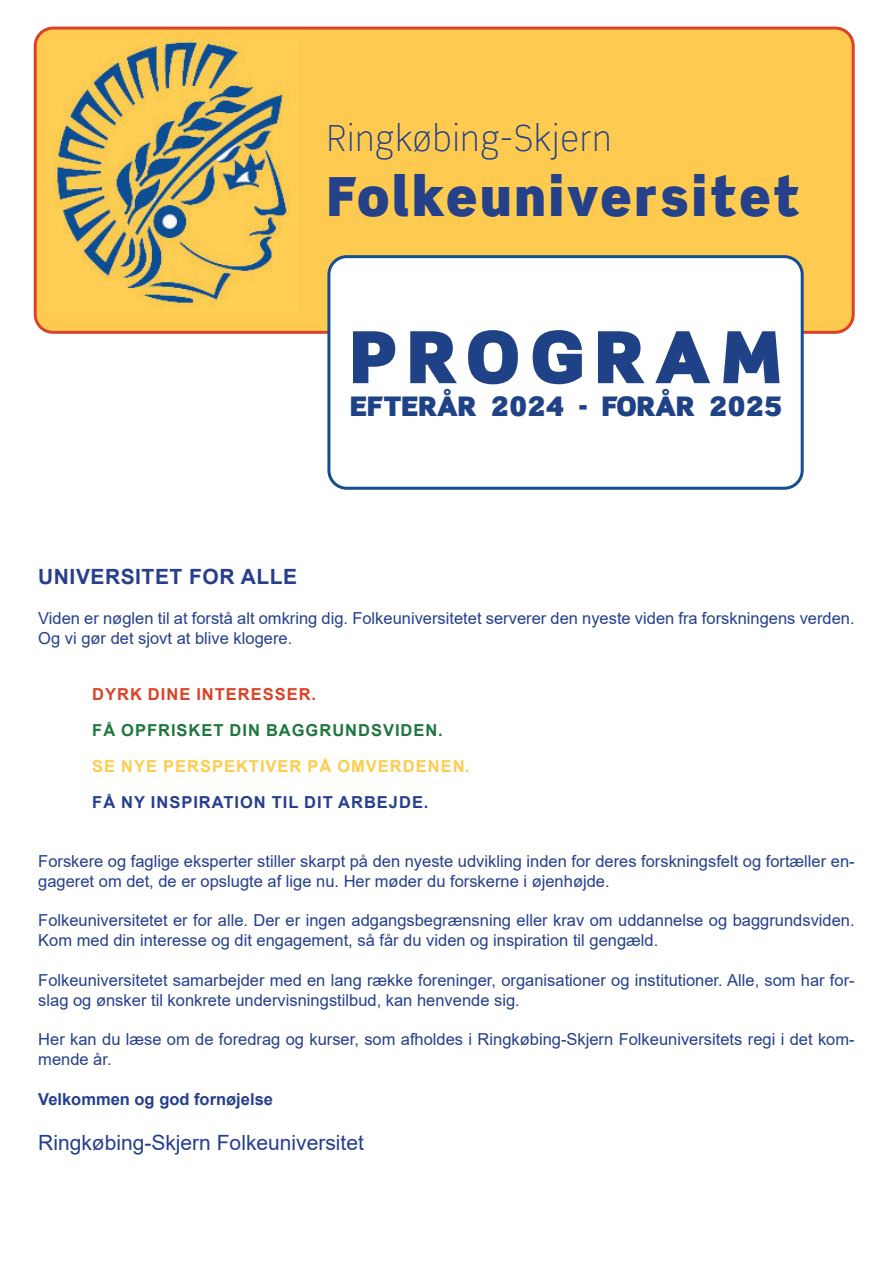
<style>
.page{position:relative;width:893px;height:1263px;background:#fff}
.page>*{position:absolute;margin:0;border:0;box-sizing:border-box;transform-origin:0 0}
.t1{font:900 72px "Scene Std";letter-spacing:.145em;color:#1f4287}
.t2{font:900 54px "Scene Std";letter-spacing:.07em;color:#24418a;scale:.9 1}
.t3{font:300 36px "Scene Std";letter-spacing:.05em;color:#24418a;scale:.9 1}
.t4{font:900 27px "Scene Std";color:#1f4287}
.t5{font:21px "Arial";color:#253f8e}
.t6{font:700 21px "Arial";letter-spacing:.025em;color:#253f8e}
.t7{font:16.5px/19.8px "Arial";color:#253f8e}
.t8{font:700 16.5px "Arial";letter-spacing:.06em;color:#fecc4e}
.t9{font:700 16.5px "Arial";letter-spacing:.06em;color:#1f763e}
.t10{font:700 16.5px "Arial";letter-spacing:.06em;color:#253f8e}
.t11{font:700 16.5px "Arial";color:#253f8e}
.t12{font:700 16.5px "Arial";letter-spacing:.06em;color:#db4226}
</style>
<div class="page">
<div style="left:35px;top:28px;width:818px;height:304px;background:#fecb50;border-radius:18px"></div>
<div style="left:34px;top:27px;width:821px;height:307px;border:3px solid #dd4127;border-radius:18px"></div>
<div style="left:329px;top:257px;width:473px;height:231px;background:#fff;border-radius:18px"></div>
<div style="left:327px;top:255px;width:477px;height:235px;border:3px solid #124e90;border-radius:18px"></div>
<img style="left:54px;top:40px;width:237px;height:266px">
<h3 class="t3" style="left:327px;top:116px;width:317px">Ringkøbing-Skjern</h3>
<h2 class="t2" style="left:327px;top:160px;width:526px">Folkeuniversitet</h2>
<h1 class="t1" style="left:350px;top:310px;width:434px">PROGRAM</h1>
<h3 class="t4" style="left:350px;top:388px;width:434px">EFTERÅR 2024 - FORÅR 2025</h3>
<p class="t6" style="left:38px;top:562px;width:260px">UNIVERSITET FOR ALLE</p>
<p class="t7" style="left:38px;top:608px;width:818px">Viden er nøglen til at forstå alt omkring dig. Folkeuniversitetet serverer den nyeste viden fra forskningens verden.<br>Og vi gør det sjovt at blive klogere.</p>
<p class="t12" style="left:92px;top:682px;width:225px">DYRK DINE INTERESSER.</p>
<p class="t9" style="left:92px;top:718px;width:352px">FÅ OPFRISKET DIN BAGGRUNDSVIDEN.</p>
<p class="t8" style="left:92px;top:754px;width:379px">SE NYE PERSPEKTIVER PÅ OMVERDENEN.</p>
<p class="t10" style="left:92px;top:790px;width:338px">FÅ NY INSPIRATION TIL DIT ARBEJDE.</p>
<p class="t7" style="left:38px;top:851px;width:818px">Forskere og faglige eksperter stiller skarpt på den nyeste udvikling inden for deres forskningsfelt og fortæller en&shy;gageret om det, de er opslugte af lige nu. Her møder du forskerne i øjenhøjde.</p>
<p class="t7" style="left:38px;top:911px;width:818px">Folkeuniversitetet er for alle. Der er ingen adgangsbegrænsning eller krav om uddannelse og baggrundsviden.<br>Kom med din interesse og dit engagement, så får du viden og inspiration til gengæld.</p>
<p class="t7" style="left:38px;top:970px;width:818px">Folkeuniversitetet samarbejder med en lang række foreninger, organisationer og institutioner. Alle, som har for&shy;slag og ønsker til konkrete undervisningstilbud, kan henvende sig.</p>
<p class="t7" style="left:38px;top:1029px;width:818px">Her kan du læse om de foredrag og kurser, som afholdes i Ringkøbing-Skjern Folkeuniversitets regi i det kom&shy;mende år.</p>
<p class="t11" style="left:38px;top:1087px;width:236px">Velkommen og god fornøjelse</p>
<p class="t5" style="left:38px;top:1128px;width:327px">Ringkøbing-Skjern Folkeuniversitet</p>
</div>
